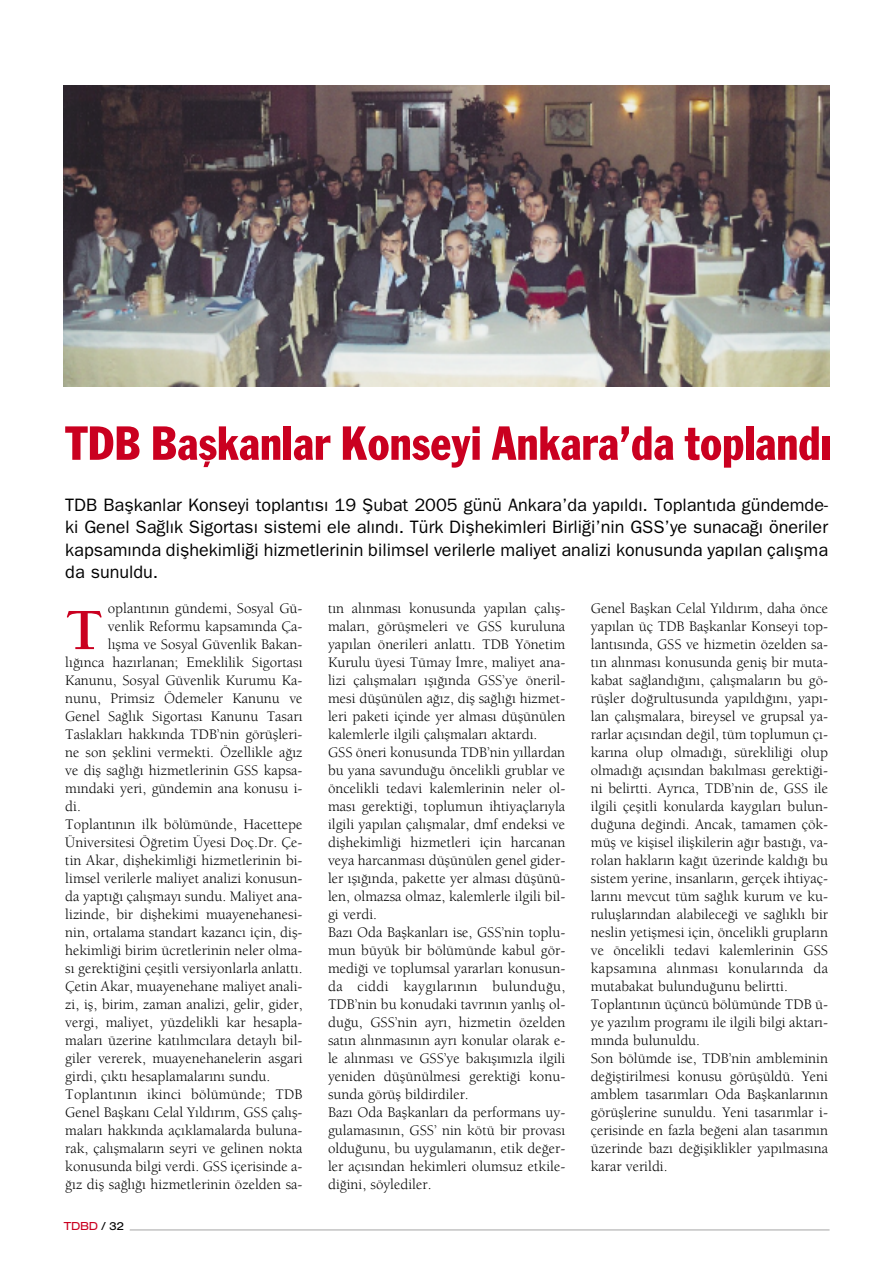
<style>
.page{position:relative;width:893px;height:1262px;background:#fff}
.page>*{position:absolute;margin:0;border:0;box-sizing:border-box;transform-origin:0 0}
.t1{font:700 60px "Berkeley";color:#ca0020}
.t2{font:50.1px "Franklin Gothic T Con";color:#ca0020}
.t3{font:18px/22.5px "Franklin Gothic";color:#000;text-align:justify}
.t4{font:15px/18px "Berkeley";color:#000}
.t5{font:12px "Sans Extended";letter-spacing:-.025em;color:#ca0020}
.s1{color:#000}
</style>
<div class="page">
<hr style="left:130px;top:1229px;width:699px;height:1px;background:#a5a5a5">
<img style="left:64px;top:85px;width:765px;height:301px">
<h2 class="t2" style="left:65px;top:415px;width:767px">TDB Baflkanlar Konseyi Ankara’da topland›</h2>
<p class="t3" style="left:65px;top:494px;width:764px">TDB Baflkanlar Konseyi toplant›s› 19 fiubat 2005 günü Ankara’da yap›ld›. Toplant›da gündemde&shy;ki Genel Sa¤l›k Sigortas› sistemi ele al›nd›. Türk Diflhekimleri Birli¤i’nin GSS’ye sunaca¤› öneriler kapsam›nda diflhekimli¤i hizmetlerinin bilimsel verilerle maliyet analizi konusunda yap›lan çal›flma da sunuldu.</p>
<p class="t4" style="left:108px;top:600px;width:196px">oplant›n›n gündemi, Sosyal Gü-</p>
<p class="t4" style="left:108px;top:618px;width:196px">venlik Reformu kapsam›nda Ça-</p>
<p class="t4" style="left:108px;top:636px;width:196px">l›flma ve Sosyal Güvenlik Bakan-</p>
<p class="t4" style="left:65px;top:654px;width:239px">l›¤›nca haz›rlanan; Emeklilik Sigortas›</p>
<p class="t4" style="left:65px;top:672px;width:239px">Kanunu, Sosyal Güvenlik Kurumu Ka-</p>
<p class="t4" style="left:65px;top:690px;width:239px">nunu, Primsiz Ödemeler Kanunu ve</p>
<p class="t4" style="left:65px;top:708px;width:239px">Genel Sa¤l›k Sigortas› Kanunu Tasar›</p>
<p class="t4" style="left:65px;top:726px;width:239px">Taslaklar› hakk›nda TDB’nin görüflleri-</p>
<p class="t4" style="left:65px;top:744px;width:239px">ne son fleklini vermekti. Özellikle a¤›z</p>
<p class="t4" style="left:65px;top:762px;width:239px">ve difl sa¤l›¤› hizmetlerinin GSS kapsa-</p>
<p class="t4" style="left:65px;top:780px;width:239px">m›ndaki yeri, gündemin ana konusu i-</p>
<p class="t4" style="left:65px;top:798px;width:17px">di.</p>
<p class="t4" style="left:65px;top:816px;width:239px">Toplant›n›n ilk bölümünde, Hacettepe</p>
<p class="t4" style="left:65px;top:834px;width:239px">Üniversitesi Ö¤retim Üyesi Doç.Dr. Çe-</p>
<p class="t4" style="left:65px;top:852px;width:239px">tin Akar, diflhekimli¤i hizmetlerinin bi-</p>
<p class="t4" style="left:65px;top:870px;width:239px">limsel verilerle maliyet analizi konusun-</p>
<p class="t4" style="left:65px;top:888px;width:239px">da yapt›¤› çal›flmay› sundu. Maliyet ana-</p>
<p class="t4" style="left:65px;top:906px;width:239px">lizinde, bir diflhekimi muayenehanesi-</p>
<p class="t4" style="left:65px;top:924px;width:239px">nin, ortalama standart kazanc› için, difl-</p>
<p class="t4" style="left:65px;top:942px;width:239px">hekimli¤i birim ücretlerinin neler olma-</p>
<p class="t4" style="left:65px;top:960px;width:239px">s› gerekti¤ini çeflitli versiyonlarla anlatt›.</p>
<p class="t4" style="left:65px;top:978px;width:239px">Çetin Akar, muayenehane maliyet anali-</p>
<p class="t4" style="left:65px;top:996px;width:239px">zi, ifl, birim, zaman analizi, gelir, gider,</p>
<p class="t4" style="left:65px;top:1014px;width:239px">vergi, maliyet, yüzdelikli kar hesapla-</p>
<p class="t4" style="left:65px;top:1032px;width:239px">malar› üzerine kat›l›mc›lara detayl› bil-</p>
<p class="t4" style="left:65px;top:1050px;width:239px">giler vererek, muayenehanelerin asgari</p>
<p class="t4" style="left:65px;top:1068px;width:207px">girdi, ç›kt› hesaplamalar›n› sundu.</p>
<p class="t4" style="left:65px;top:1086px;width:239px">Toplant›n›n ikinci bölümünde; TDB</p>
<p class="t4" style="left:65px;top:1104px;width:239px">Genel Baflkan› Celal Y›ld›r›m, GSS çal›fl-</p>
<p class="t4" style="left:65px;top:1122px;width:239px">malar› hakk›nda aç›klamalarda buluna-</p>
<p class="t4" style="left:65px;top:1140px;width:239px">rak, çal›flmalar›n seyri ve gelinen nokta</p>
<p class="t4" style="left:65px;top:1158px;width:239px">konusunda bilgi verdi. GSS içerisinde a-</p>
<p class="t4" style="left:65px;top:1176px;width:239px">¤›z difl sa¤l›¤› hizmetlerinin özelden sa-</p>
<h1 class="t1" style="left:65px;top:606px;width:39px">T</h1>
<p class="t5" style="left:64px;top:1222px;width:62px">TDBD <span class="s1">/ 32</span></p>
<p class="t4" style="left:328px;top:600px;width:239px">t›n al›nmas› konusunda yap›lan çal›fl&shy;malar›, görüflmeleri ve GSS kuruluna yap›lan önerileri anlatt›. TDB Yönetim Kurulu üyesi Tümay ‹mre, maliyet ana&shy;lizi çal›flmalar› ›fl›¤›nda GSS’ye öneril&shy;mesi düflünülen a¤›z, difl sa¤l›¤› hizmet&shy;leri paketi içinde yer almas› düflünülen kalemlerle ilgili çal›flmalar› aktard›.<br>GSS öneri konusunda TDB’nin y›llardan bu yana savundu¤u öncelikli grublar ve öncelikli tedavi kalemlerinin neler ol&shy;mas› gerekti¤i, toplumun ihtiyaçlar›yla ilgili yap›lan çal›flmalar, dmf endeksi ve diflhekimli¤i hizmetleri için harcanan veya harcanmas› düflünülen genel gider&shy;ler ›fl›¤›nda, pakette yer almas› düflünü&shy;len, olmazsa olmaz, kalemlerle ilgili bil&shy;gi verdi.<br>Baz› Oda Baflkanlar› ise, GSS’nin toplu&shy;mun büyük bir bölümünde kabul gör&shy;medi¤i ve toplumsal yararlar› konusun&shy;da ciddi kayg›lar›n›n bulundu¤u, TDB’nin bu konudaki tavr›n›n yanl›fl ol&shy;du¤u, GSS’nin ayr›, hizmetin özelden sat›n al›nmas›n›n ayr› konular olarak e&shy;le al›nmas› ve GSS’ye bak›fl›m›zla ilgili yeniden düflünülmesi gerekti¤i konu&shy;sunda görüfl bildirdiler.<br>Baz› Oda Baflkanlar› da performans uy&shy;gulamas›n›n, GSS’ nin kötü bir provas› oldu¤unu, bu uygulaman›n, etik de¤er&shy;ler aç›s›ndan hekimleri olumsuz etkile&shy;di¤ini, söylediler.</p>
<p class="t4" style="left:591px;top:600px;width:239px">Genel Baflkan Celal Y›ld›r›m, daha önce yap›lan üç TDB Baflkanlar Konseyi top&shy;lant›s›nda, GSS ve hizmetin özelden sa&shy;t›n al›nmas› konusunda genifl bir muta&shy;kabat sa¤land›¤›n›, çal›flmalar›n bu gö&shy;rüfller do¤rultusunda yap›ld›¤›n›, yap›- lan çal›flmalara, bireysel ve grupsal ya&shy;rarlar aç›s›ndan de¤il, tüm toplumun ç›- kar›na olup olmad›¤›, süreklili¤i olup olmad›¤› aç›s›ndan bak›lmas› gerekti¤i&shy;ni belirtti. Ayr›ca, TDB’nin de, GSS ile ilgili çeflitli konularda kayg›lar› bulun&shy;du¤una de¤indi. Ancak, tamamen çök&shy;müfl ve kiflisel iliflkilerin a¤›r bast›¤›, va&shy;rolan haklar›n ka¤›t üzerinde kald›¤› bu sistem yerine, insanlar›n, gerçek ihtiyaç&shy;lar›n› mevcut tüm sa¤l›k kurum ve ku&shy;rulufllar›ndan alabilece¤i ve sa¤l›kl› bir neslin yetiflmesi için, öncelikli gruplar›n ve öncelikli tedavi kalemlerinin GSS kapsam›na al›nmas› konular›nda da mutabakat bulundu¤unu belirtti.<br>Toplant›n›n üçüncü bölümünde TDB ü&shy;ye yaz›l›m program› ile ilgili bilgi aktar›- m›nda bulunuldu.<br>Son bölümde ise, TDB’nin ambleminin de¤ifltirilmesi konusu görüflüldü. Yeni amblem tasar›mlar› Oda Baflkanlar›n›n görüfllerine sunuldu. Yeni tasar›mlar i&shy;çerisinde en fazla be¤eni alan tasar›m›n üzerinde baz› de¤ifliklikler yap›lmas›na karar verildi.</p>
</div>
